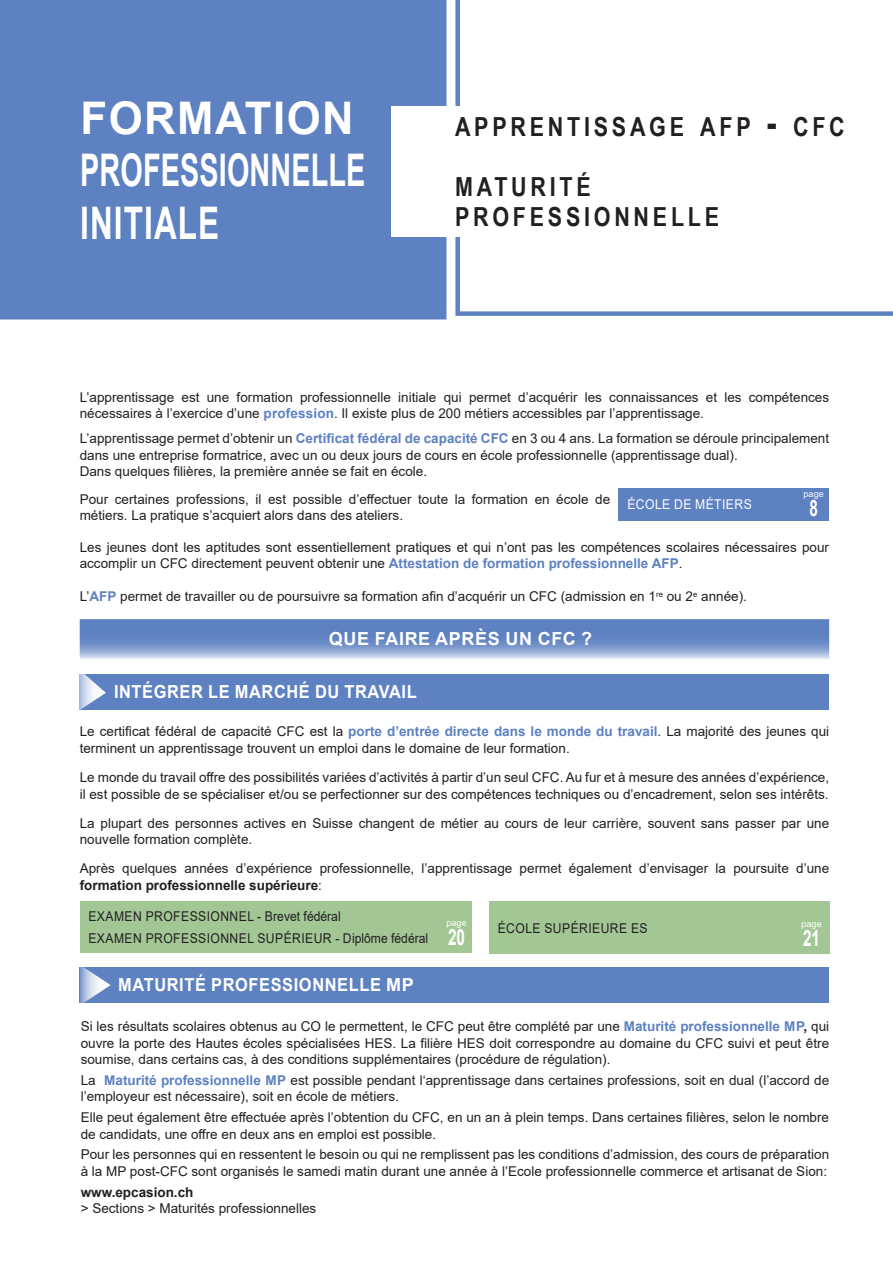
<style>
.page{position:relative;width:893px;height:1263px;background:#fff}
.page>*{position:absolute;margin:0;border:0;box-sizing:border-box;transform-origin:0 0}
.t1{font:700 45px/52.5px "Arial";letter-spacing:.005em;color:#fff}
.t2{font:700 26.25px/30px "Arial Narrow";letter-spacing:.145em;color:#231f20}
.t3{font:700 22.5px "Arial";color:#fff;scale:.68 1}
.t4{font:700 18px "Arial";letter-spacing:.035em;color:#fff;scale:.91 1}
.t5{font:700 18px "Arial";letter-spacing:.035em;color:#fff}
.t6{font:13.5px/16.5px "Arial";color:#231f20}
.t7{font:13.5px/22px "Arial";letter-spacing:.035em;color:#231f20;scale:.9 1}
.t8{font:700 13.5px "Arial";color:#231f20}
.t9{font:13.5px "Arial";letter-spacing:.035em;color:#fff;scale:.9 1}
.t10{font:9px "Arial";letter-spacing:.015em;color:#fff}
.s1{font-size:37.5px}
.s2{font-weight:700;color:#5d81c1}
.s3{font-weight:700}
</style>
<div class="page">
<svg style="left:455px;top:0;width:438px;height:316px"></svg>
<div style="left:0;top:0;width:446px;height:319px;background:#5d81c1"></div>
<svg style="left:80px;top:619px;width:749px;height:40px;background:#7896cb"></svg>
<div style="left:80px;top:901px;width:391px;height:52px;background:#a2c795"></div>
<div style="left:391px;top:106px;width:455px;height:130px;background:#fff"></div>
<div style="left:489px;top:901px;width:340px;height:53px;background:#a2c795"></div>
<div style="left:619px;top:488px;width:210px;height:33px;background:#5d81c1"></div>
<div style="left:80px;top:967px;width:749px;height:35px;background:#5d81c1"></div>
<svg style="left:79px;top:967px;width:33px;height:36px"></svg>
<div style="left:80px;top:674px;width:749px;height:35px;background:#5d81c1"></div>
<svg style="left:79px;top:674px;width:28px;height:36px"></svg>
<h1 class="t1" style="left:80px;top:92px;width:287px">FORMATION<br>PROFESSIONNELLE<br>INITIALE</h1>
<h2 class="t2" style="left:455px;top:110px;width:391px">APPRENTISSAGE AFP <span class="s1">-</span> CFC</h2>
<h2 class="t2" style="left:455px;top:170px;width:266px">MATURITÉ<br>PROFESSIONNELLE</h2>
<p class="t6" style="left:80px;top:389px;width:751px">L’apprentissage est une formation professionnelle initiale qui permet d’acquérir les connaissances et les compétences nécessaires à l’exercice d’une <span class="s2">profession</span>. Il existe plus de 200 métiers accessibles par l’apprentissage.</p>
<p class="t6" style="left:80px;top:430px;width:751px">L’apprentissage permet d’obtenir un <span class="s2">Certificat fédéral de capacité CFC</span> en 3 ou 4 ans. La formation se déroule principalement dans une entreprise formatrice, avec un ou deux jours de cours en école professionnelle (apprentissage dual).<br>Dans quelques filières, la première année se fait en école.</p>
<p class="t6" style="left:80px;top:491px;width:532px">Pour certaines professions, il est possible d’effectuer toute la formation en école de métiers. La pratique s’acquiert alors dans des ateliers.</p>
<p class="t9" style="left:627px;top:495px;width:140px">ÉCOLE DE MÉTIERS</p>
<p class="t10" style="left:803px;top:487px;width:22px">page</p>
<h3 class="t3" style="left:809px;top:492px;width:14px">8</h3>
<p class="t6" style="left:80px;top:538px;width:751px">Les jeunes dont les aptitudes sont essentiellement pratiques et qui n’ont pas les compétences scolaires nécessaires pour accomplir un CFC directement peuvent obtenir une <span class="s2">Attestation de formation professionnelle AFP</span>.</p>
<p class="t6" style="left:80px;top:588px;width:669px">L’<span class="s2">AFP</span> permet de travailler ou de poursuivre sa formation afin d’acquérir un CFC (admission en 1<sup>re</sup> ou 2<sup>e</sup> année).</p>
<h3 class="t5" style="left:329px;top:626px;width:265px">QUE FAIRE APRÈS UN CFC ?</h3>
<h3 class="t4" style="left:114px;top:679px;width:334px">INTÉGRER LE MARCHÉ DU TRAVAIL</h3>
<p class="t6" style="left:80px;top:723px;width:751px">Le certificat fédéral de capacité CFC est la <span class="s2">porte d’entrée directe dans le monde du travail</span>. La majorité des jeunes qui terminent un apprentissage trouvent un emploi dans le domaine de leur formation.</p>
<p class="t6" style="left:80px;top:769px;width:751px">Le monde du travail offre des possibilités variées d’activités à partir d’un seul CFC. Au fur et à mesure des années d’expérience, il est possible de se spécialiser et/ou se perfectionner sur des compétences techniques ou d’encadrement, selon ses intérêts.</p>
<p class="t6" style="left:80px;top:815px;width:751px">La plupart des personnes actives en Suisse changent de métier au cours de leur carrière, souvent sans passer par une nouvelle formation complète.</p>
<p class="t6" style="left:80px;top:860px;width:751px">Après quelques années d’expérience professionnelle, l’apprentissage permet également d’envisager la poursuite d’une <span class="s3">formation professionnelle supérieure</span>:</p>
<p class="t7" style="left:88px;top:905px;width:379px">EXAMEN PROFESSIONNEL - Brevet fédéral<br>EXAMEN PROFESSIONNEL SUPÉRIEUR - Diplôme fédéral</p>
<p class="t10" style="left:446px;top:916px;width:22px">page</p>
<h3 class="t3" style="left:448px;top:922px;width:27px">20</h3>
<h3 class="t4" style="left:118px;top:972px;width:326px">MATURITÉ PROFESSIONNELLE MP</h3>
<p class="t7" style="left:498px;top:917px;width:168px">ÉCOLE SUPÉRIEURE ES</p>
<p class="t10" style="left:801px;top:917px;width:22px">page</p>
<h3 class="t3" style="left:803px;top:923px;width:27px">21</h3>
<p class="t6" style="left:81px;top:1018px;width:750px;text-align:justify">Si les résultats scolaires obtenus au CO le permettent, le CFC peut être complété par une <span class="s2">Maturité professionnelle MP</span><span class="s3">,</span> qui ouvre la porte des Hautes écoles spécialisées HES. La filière HES doit correspondre au domaine du CFC suivi et peut être soumise, dans certains cas, à des conditions supplémentaires (procédure de régulation).</p>
<p class="t6" style="left:81px;top:1072px;width:750px">La <span class="s2">Maturité professionnelle MP</span> est possible pendant l‘apprentissage dans certaines professions, soit en dual (l’accord de l’employeur est nécessaire), soit en école de métiers.</p>
<p class="t6" style="left:81px;top:1109px;width:750px">Elle peut également être effectuée après l’obtention du CFC, en un an à plein temps. Dans certaines filières, selon le nombre de candidats, une offre en deux ans en emploi est possible.</p>
<p class="t6" style="left:81px;top:1146px;width:750px">Pour les personnes qui en ressentent le besoin ou qui ne remplissent pas les conditions d’admission, des cours de préparation à la MP post-CFC sont organisés le samedi matin durant une année à l’Ecole professionnelle commerce et artisanat de Sion:</p>
<p class="t8" style="left:81px;top:1182px;width:114px">www.epcasion.ch</p>
<p class="t6" style="left:81px;top:1200px;width:237px">&gt; Sections &gt; Maturités professionnelles</p>
</div>
